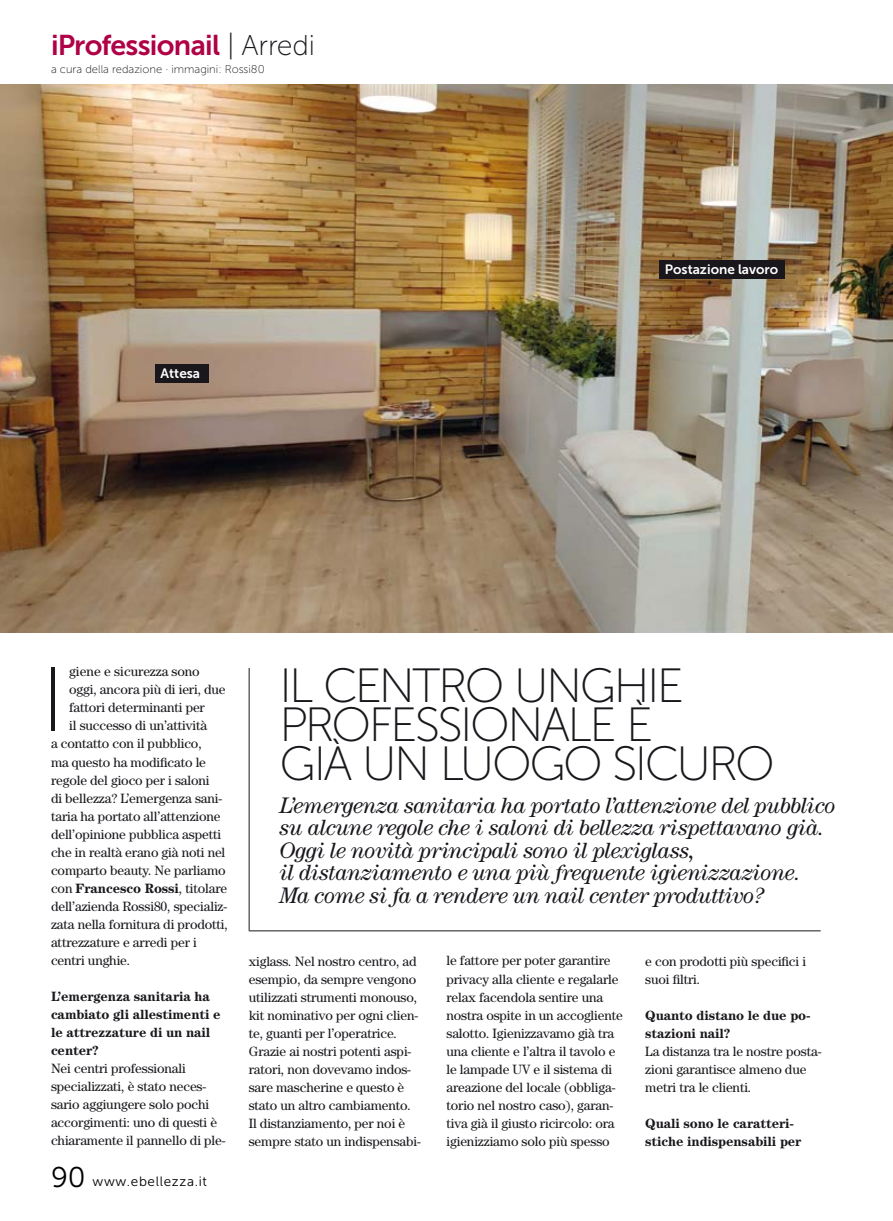
<style>
.page{position:relative;width:893px;height:1221px;background:#fff}
.page>*{position:absolute;margin:0;border:0;box-sizing:border-box;transform-origin:0 0}
.t1{font:90.6px "Museo Sans 100";color:#1a171c}
.t2{font:48px/39px "Museo Sans 100";letter-spacing:-.055em;color:#1a171c}
.t3{font:28.5px "Museo Sans 700";letter-spacing:-.025em;color:#b00046}
.t4{font:italic 22.5px/22.5px "Century";letter-spacing:-.02em;color:#1a171c}
.t5{font:13.5px/18px "Century";letter-spacing:-.01em;color:#1a171c}
.t6{font:700 13.5px/18px "Century";letter-spacing:-.01em;color:#1a171c}
.t7{font:13.5px "Museo Sans 700";color:#fff}
.t8{font:13.5px "Museo Sans 300";letter-spacing:.05em;color:#000}
.t9{font:11.25px "Museo Sans 100";color:#1a171c}
.s1{font-family:"Museo Sans 100";color:#1a171c}
.s2{font-weight:400}
.s3{font-size:28.5px}
</style>
<div class="page">
<img style="left:0;top:84px;width:893px;height:548px">
<hr style="left:249px;top:930px;width:572px;height:1px;background:#1a171c">
<hr style="left:249px;top:668px;width:1px;height:262px;background:#1a171c">
<div style="left:659px;top:260px;width:126px;height:18px;background:#1a171c"></div>
<div style="left:155px;top:365px;width:53px;height:18px;background:#1a171c"></div>
<h3 class="t3" style="left:51px;top:30px;width:265px">iProfessionail <span class="s1">| Arredi</span></h3>
<p class="t9" style="left:51px;top:64px;width:215px">a cura della redazione · immagini: Rossi80</p>
<p class="t7" style="left:161px;top:366px;width:41px">Attesa</p>
<p class="t7" style="left:665px;top:261px;width:115px">Postazione lavoro</p>
<h1 class="t1" style="left:41px;top:651px;width:25px">I</h1>
<p class="t5" style="left:69px;top:662px;width:132px">giene e sicurezza sono</p>
<p class="t5" style="left:69px;top:680px;width:158px">oggi, ancora più di ieri, due</p>
<p class="t5" style="left:69px;top:698px;width:137px">fattori determinanti per</p>
<p class="t5" style="left:69px;top:716px;width:140px">il successo di un’attività</p>
<p class="t5" style="left:51px;top:734px;width:152px">a contatto con il pubblico,</p>
<p class="t5" style="left:51px;top:752px;width:157px">ma questo ha modificato le</p>
<p class="t5" style="left:51px;top:770px;width:160px">regole del gioco per i saloni</p>
<p class="t5" style="left:51px;top:788px;width:173px">di bellezza? L’emergenza sani-</p>
<p class="t5" style="left:51px;top:806px;width:171px">taria ha portato all’attenzione</p>
<p class="t5" style="left:51px;top:824px;width:172px">dell’opinione pubblica aspetti</p>
<p class="t5" style="left:51px;top:842px;width:176px">che in realtà erano già noti nel</p>
<p class="t5" style="left:51px;top:860px;width:176px">comparto beauty. Ne parliamo</p>
<p class="t6" style="left:51px;top:878px;width:178px"><span class="s2">con</span> Francesco Rossi<span class="s2">, titolare</span></p>
<p class="t5" style="left:51px;top:896px;width:178px">dell’azienda Rossi80, specializ-</p>
<p class="t5" style="left:51px;top:914px;width:178px">zata nella fornitura di prodotti,</p>
<p class="t5" style="left:51px;top:932px;width:147px">attrezzature e arredi per i</p>
<p class="t5" style="left:51px;top:950px;width:81px">centri unghie.</p>
<p class="t6" style="left:51px;top:986px;width:171px">L’emergenza sanitaria ha cambiato gli allestimenti e le attrezzature di un nail center?</p>
<p class="t5" style="left:51px;top:1058px;width:176px">Nei centri professionali specializzati, è stato neces&shy;sario aggiungere solo pochi accorgimenti: uno di questi è chiaramente il pannello di ple-</p>
<p class="t8" style="left:51px;top:1173px;width:158px"><span class="s3">90</span> www.ebellezza.it</p>
<h2 class="t2" style="left:280px;top:666px;width:497px">IL CENTRO UNGHIE<br>PROFESSIONALE È<br>GIÀ UN LUOGO SICURO</h2>
<p class="t4" style="left:280px;top:793px;width:558px">L’emergenza sanitaria ha portato l’attenzione del pubblico su alcune regole che i saloni di bellezza rispettavano già.<br>Oggi le novità principali sono il plexiglass,<br>il distanziamento e una più frequente igienizzazione.<br>Ma come si fa a rendere un nail center produttivo?</p>
<p class="t5" style="left:249px;top:951px;width:174px">xiglass. Nel nostro centro, ad esempio, da sempre vengono utilizzati strumenti monouso, kit nominativo per ogni clien&shy;te, guanti per l’operatrice.<br>Grazie ai nostri potenti aspi&shy;ratori, non dovevamo indos&shy;sare mascherine e questo è stato un altro cambiamento.<br>Il distanziamento, per noi è sempre stato un indispensabi-</p>
<p class="t5" style="left:645px;top:951px;width:162px">e con prodotti più specifici i suoi filtri.</p>
<p class="t5" style="left:446px;top:951px;width:178px">le fattore per poter garantire privacy alla cliente e regalarle relax facendola sentire una nostra ospite in un accogliente salotto. Igienizzavamo già tra una cliente e l’altra il tavolo e le lampade UV e il sistema di areazione del locale (obbliga&shy;torio nel nostro caso), garan&shy;tiva già il giusto ricircolo: ora igienizziamo solo più spesso</p>
<p class="t6" style="left:645px;top:1005px;width:167px">Quanto distano le due po&shy;stazioni nail?</p>
<p class="t5" style="left:645px;top:1041px;width:178px">La distanza tra le nostre posta&shy;zioni garantisce almeno due metri tra le clienti.</p>
<p class="t6" style="left:645px;top:1113px;width:158px">Quali sono le caratteri&shy;stiche indispensabili per</p>
</div>
